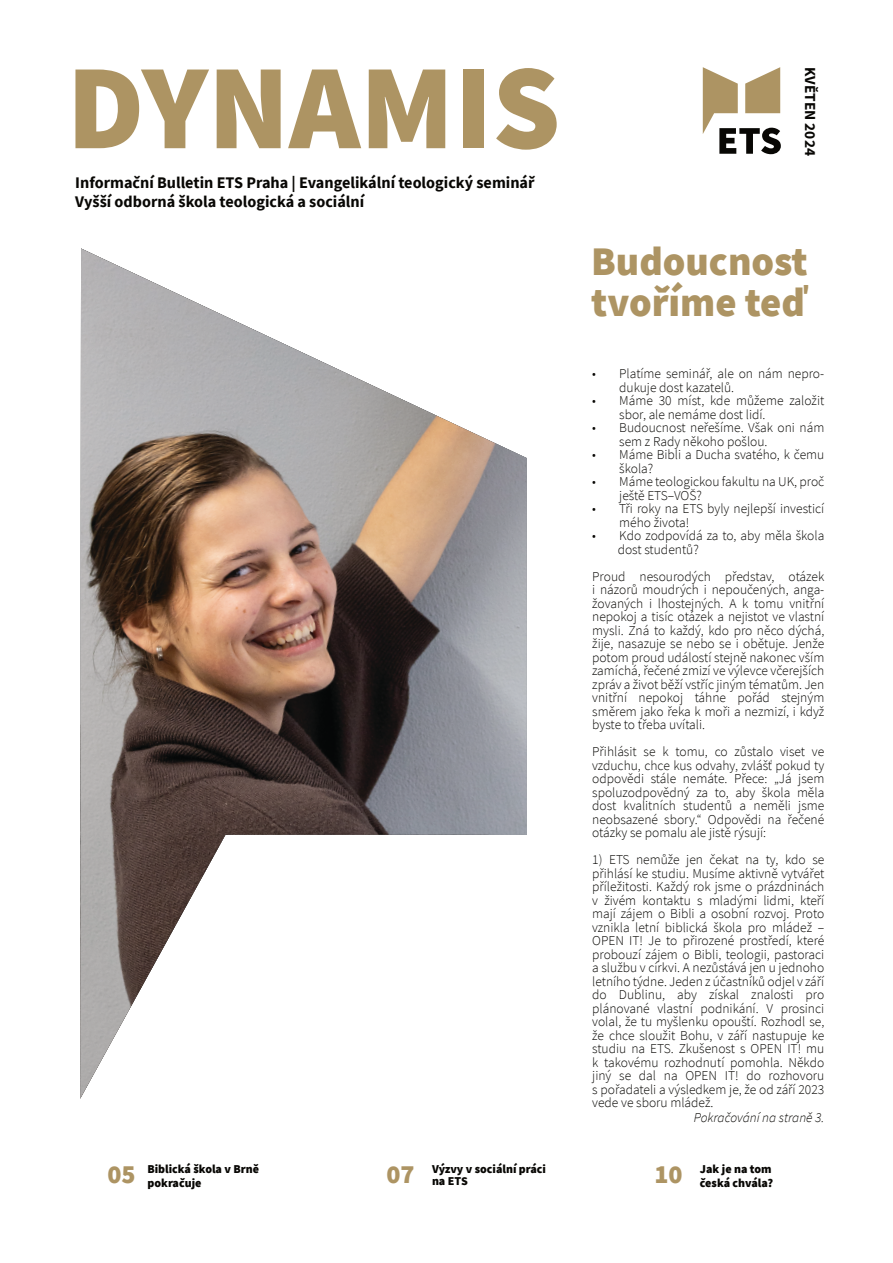
<style>
.page{position:relative;width:893px;height:1263px;background:#fff}
.page>*{position:absolute;margin:0;border:0;box-sizing:border-box;transform-origin:0 0}
.t1{font:900 121.05px "Source Sans Pro";color:#ad9463}
.t2{font:900 40.5px/40.5px "Source Sans Pro";color:#ad9463}
.t3{font:900 26.1px "Source Sans Pro";color:#ad9463}
.t4{font:700 16.2px/19.4px "Source Sans Pro";color:#080704}
.t5{font:700 15.3px "Source Sans Pro";color:#080704}
.t6{font:300 13.5px/13.5px "Source Sans Pro";color:#080704}
.t7{font:italic 300 13.5px "Source Sans Pro";color:#080704}
.t8{font:900 12px/14.4px "Source Sans Pro";color:#080704}
</style>
<div class="page">
<svg style="left:703px;top:67px;width:78px;height:87px"></svg>
<img style="left:80px;top:248px;width:447px;height:851px">
<h1 class="t1" style="left:67px;top:57px;width:495px">DYNAMIS</h1>
<p class="t4" style="left:75px;top:174px;width:461px">Informační Bulletin ETS Praha | Evangelikální teologický seminář<br>Vyšší odborná škola teologická a sociální</p>
<p class="t5" style="left:816px;top:67px;width:90px;rotate:90deg">KVĚTEN 2024</p>
<h2 class="t2" style="left:591px;top:245px;width:218px">Budoucnost tvoříme teď</h2>
<p class="t6" style="left:619px;top:368px;width:207px;text-indent:-27px">• Platíme seminář, ale on nám nepro&shy;dukuje dost kazatelů.</p>
<p class="t6" style="left:619px;top:395px;width:207px;text-indent:-27px">• Máme 30 míst, kde můžeme založit sbor, ale nemáme dost lidí.</p>
<p class="t6" style="left:619px;top:422px;width:207px;text-indent:-27px">• Budoucnost neřešíme. Však oni nám sem z Rady někoho pošlou.</p>
<p class="t6" style="left:619px;top:449px;width:207px;text-indent:-27px">• Máme Bibli a Ducha svatého, k čemu škola?</p>
<p class="t6" style="left:619px;top:476px;width:207px;text-indent:-27px">• Máme teologickou fakultu na UK, proč ještě ETS–VOŠ?</p>
<p class="t6" style="left:619px;top:503px;width:207px;text-indent:-27px">• Tři roky na ETS byly nejlepší investicí mého života!</p>
<p class="t6" style="left:618px;top:530px;width:208px;text-indent:-26px">• Kdo zodpovídá za to, aby měla škola dost studentů?</p>
<p class="t6" style="left:592px;top:571px;width:234px;text-align:justify">Proud nesourodých představ, otázek i názorů moudrých i nepoučených, anga&shy;žovaných i lhostejných. A k tomu vnitřní nepokoj a tisíc otázek a nejistot ve vlastní mysli. Zná to každý, kdo pro něco dýchá, žije, nasazuje se nebo se i obětuje. Jenže potom proud událostí stejně nakonec vším zamíchá, řečené zmizí ve výlevce včerejších zpráv a život běží vstříc jiným tématům. Jen vnitřní nepokoj táhne pořád stejným směrem jako řeka k moři a nezmizí, i když byste to třeba uvítali.</p>
<p class="t6" style="left:592px;top:746px;width:234px;text-align:justify">Přihlásit se k tomu, co zůstalo viset ve vzduchu, chce kus odvahy, zvlášť pokud ty odpovědi stále nemáte. Přece: „Já jsem spoluzodpovědný za to, aby škola měla dost kvalitních studentů a neměli jsme neobsazené sbory.“ Odpovědi na řečené otázky se pomalu ale jistě rýsují:</p>
<p class="t6" style="left:592px;top:854px;width:234px;text-align:justify">1) ETS nemůže jen čekat na ty, kdo se přihlásí ke studiu. Musíme aktivně vytvářet příležitosti. Každý rok jsme o prázdninách v živém kontaktu s mladými lidmi, kteří mají zájem o Bibli a osobní rozvoj. Proto vznikla letní biblická škola pro mládež – OPEN IT! Je to přirozené prostředí, které probouzí zájem o Bibli, teologii, pastoraci a službu v církvi. A nezůstává jen u jednoho letního týdne. Jeden z účastníků odjel v září do Dublinu, aby získal znalosti pro plánované vlastní podnikání. V prosinci volal, že tu myšlenku opouští. Rozhodl se, že chce sloužit Bohu, v září nastupuje ke studiu na ETS. Zkušenost s OPEN IT! mu k takovému rozhodnutí pomohla. Někdo jiný se dal na OPEN IT! do rozhovoru s pořadateli a výsledkem je, že od září 2023 vede ve sboru mládež.</p>
<p class="t7" style="left:694px;top:1112px;width:132px">Pokračování na straně 3.</p>
<p class="t8" style="left:147px;top:1162px;width:113px">Biblická škola v Brně pokračuje</p>
<p class="t8" style="left:432px;top:1164px;width:116px;line-height:12px">Výzvy v sociální práci na ETS</p>
<p class="t8" style="left:700px;top:1162px;width:75px">Jak je na tom česká chvála?</p>
<h3 class="t3" style="left:107px;top:1164px;width:30px">05</h3>
<h3 class="t3" style="left:386px;top:1164px;width:30px">07</h3>
<h3 class="t3" style="left:654px;top:1164px;width:30px">10</h3>
</div>
